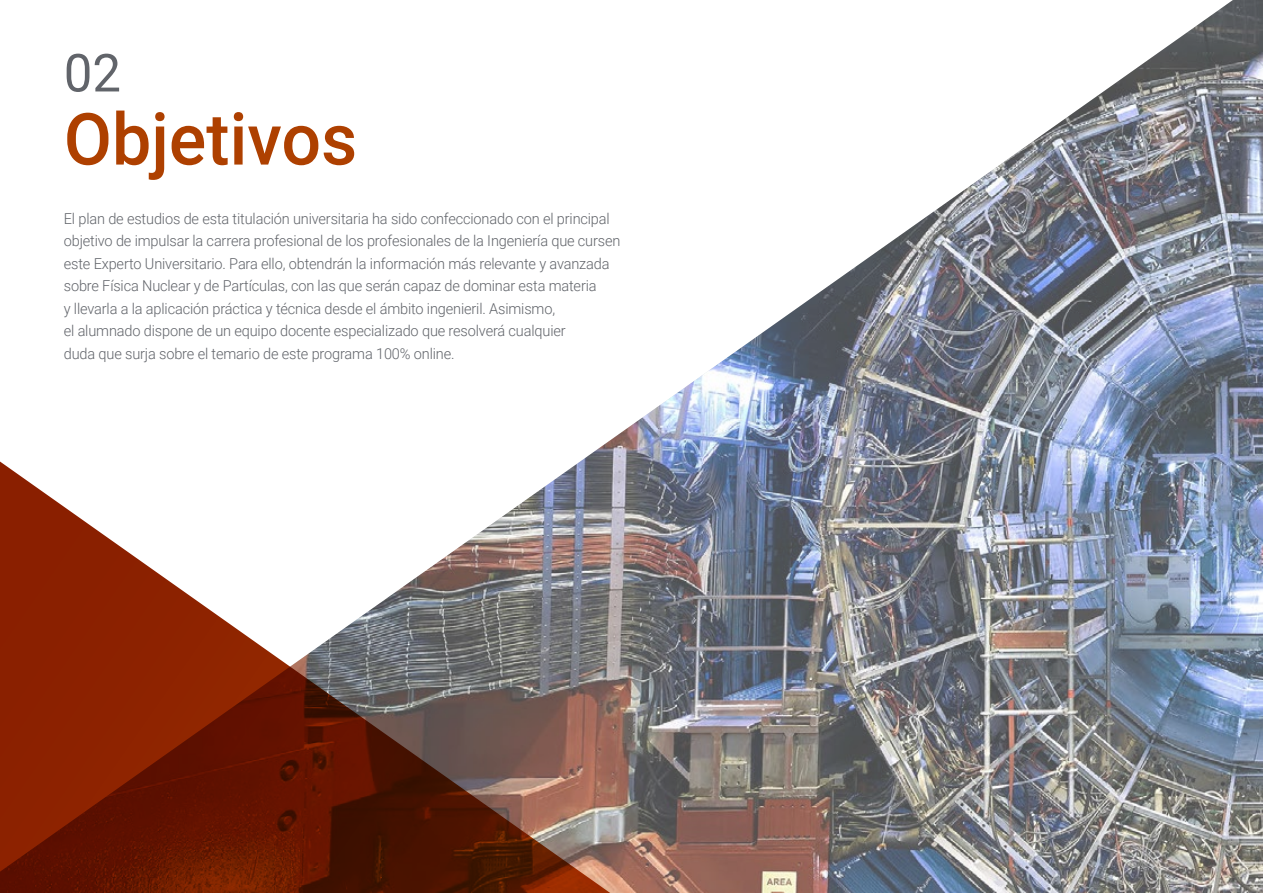
<style>
.page{position:relative;width:1263px;height:893px;background:#fff}
.page>*{position:absolute;margin:0;border:0;box-sizing:border-box;transform-origin:0 0}
.t1{font:500 72px "Roboto";color:#ae4000}
.t2{font:52.5px "Roboto";color:#61646a}
.t3{font:300 15px/22.5px "Roboto";letter-spacing:-.01em;color:#61646a}
</style>
<div class="page">
<img style="left:602px;top:0;width:661px;height:893px">
<svg style="left:0;top:446px;width:640px;height:447px"></svg>
<h2 class="t2" style="left:64px;top:36px;width:59px">02</h2>
<h1 class="t1" style="left:64px;top:89px;width:295px">Objetivos</h1>
<p class="t3" style="left:64px;top:207px;width:558px">El plan de estudios de esta titulación universitaria ha sido confeccionado con el principal objetivo de impulsar la carrera profesional de los profesionales de la Ingeniería que cursen este Experto Universitario. Para ello, obtendrán la información más relevante y avanzada sobre Física Nuclear y de Partículas, con las que serán capaz de dominar esta materia<br>y llevarla a la aplicación práctica y técnica desde el ámbito ingenieril. Asimismo,<br>el alumnado dispone de un equipo docente especializado que resolverá cualquier<br>duda que surja sobre el temario de este programa 100% online.</p>
</div>
